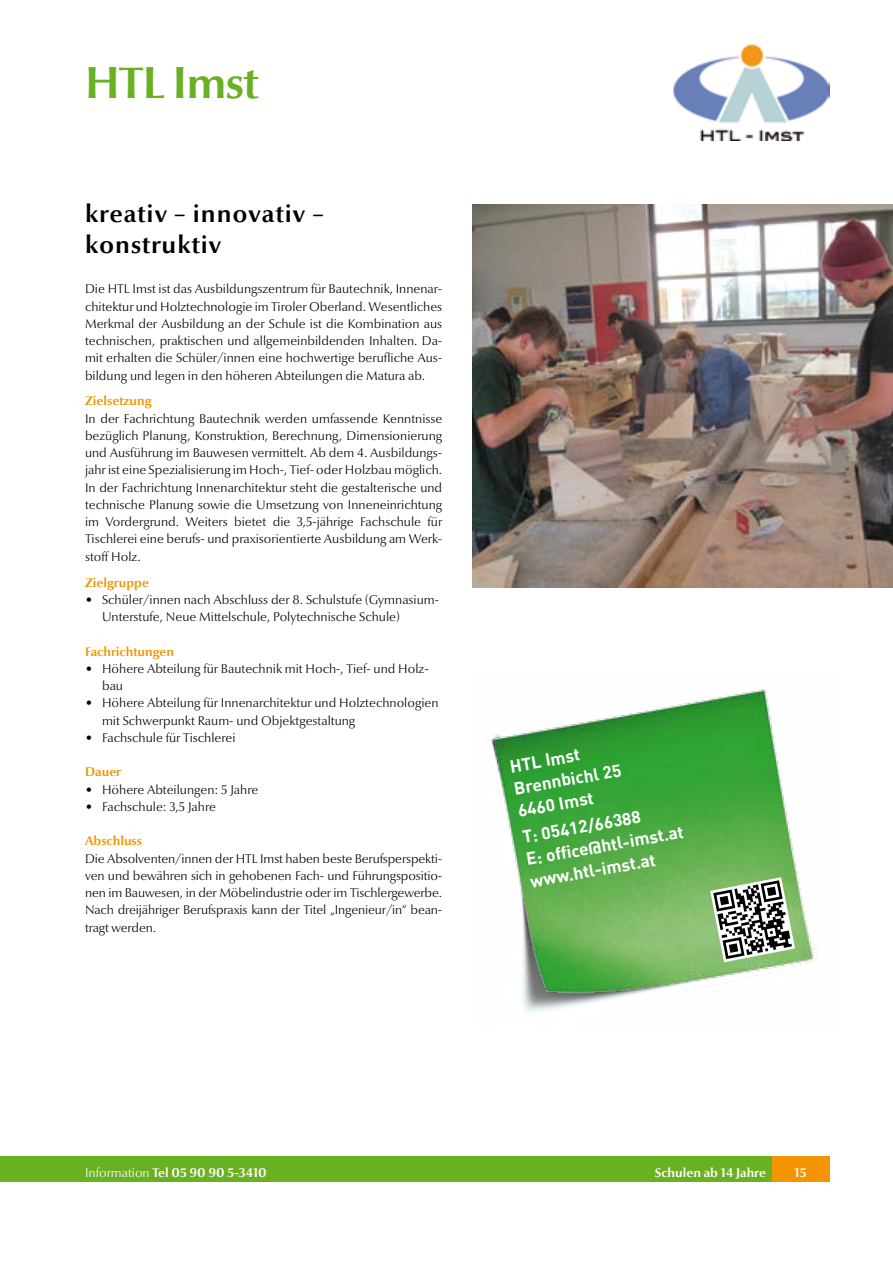
<style>
.page{position:relative;width:893px;height:1263px;background:#fff}
.page>*{position:absolute;margin:0;border:0;box-sizing:border-box;transform-origin:0 0}
.t1{font:700 45px "Optima Nova LT";letter-spacing:-.015em;color:#6ab023}
.t2{font:700 24.75px/31.5px "Optima Nova LT";letter-spacing:.04em;color:#000}
.t3{font:700 17.25px/22.5px "DIN";color:#fff}
.t4{font:300 12.75px/17.2px "Optima Nova LT";color:#000;text-align:justify}
.t5{font:700 12.75px "Optima Nova LT";color:#f39400}
.t6{font:700 12.75px "Optima Nova LT";color:#fff}
.s1{font-weight:300}
</style>
<div class="page">
<div style="left:772px;top:1156px;width:57px;height:26px;background:#f39400"></div>
<div style="left:0;top:1156px;width:772px;height:26px;background:#6ab023"></div>
<img style="left:472px;top:204px;width:421px;height:383px">
<img style="left:674px;top:43px;width:155px;height:97px">
<img style="left:491px;top:689px;width:324px;height:324px">
<svg style="left:710px;top:877px;width:85px;height:85px"></svg>
<h1 class="t1" style="left:85px;top:57px;width:175px">HTL Imst</h1>
<h2 class="t2" style="left:85px;top:198px;width:240px">kreativ – innovativ – konstruktiv</h2>
<p class="t4" style="left:85px;top:281px;width:359px">Die HTL Imst ist das Ausbildungszentrum für Bautechnik, Innenar&shy;chitektur und Holztechnologie im Tiroler Oberland. Wesentliches Merkmal der Ausbildung an der Schule ist die Kombination aus technischen, praktischen und allgemeinbildenden Inhalten. Da&shy;mit erhalten die Schüler/innen eine hochwertige berufliche Aus&shy;bildung und legen in den höheren Abteilungen die Matura ab.</p>
<p class="t5" style="left:85px;top:394px;width:68px">Zielsetzung</p>
<p class="t4" style="left:85px;top:410px;width:359px">In der Fachrichtung Bautechnik werden umfassende Kenntnisse bezüglich Planung, Konstruktion, Berechnung, Dimensionierung und Ausführung im Bauwesen vermittelt. Ab dem 4. Ausbildungs&shy;jahr ist eine Spezialisierung im Hoch-, Tief- oder Holzbau möglich.<br>In der Fachrichtung Innenarchitektur steht die gestalterische und technische Planung sowie die Umsetzung von Inneneinrichtung im Vordergrund. Weiters bietet die 3,5-jährige Fachschule für Tischlerei eine berufs- und praxisorientierte Ausbildung am Werk&shy;stoff Holz.</p>
<p class="t5" style="left:85px;top:575px;width:66px">Zielgruppe</p>
<p class="t4" style="left:102px;top:591px;width:339px;text-indent:-17px">• Schüler/innen nach Abschluss der 8. Schulstufe (Gymnasium-<br>Unterstufe, Neue Mittelschule, Polytechnische Schule)</p>
<p class="t5" style="left:85px;top:644px;width:91px">Fachrichtungen</p>
<p class="t4" style="left:102px;top:660px;width:328px;text-indent:-17px">• Höhere Abteilung für Bautechnik mit Hoch-, Tief- und Holz&shy;bau</p>
<p class="t4" style="left:102px;top:695px;width:338px;text-indent:-17px">• Höhere Abteilung für Innenarchitektur und Holztechnologien mit Schwerpunkt Raum- und Objektgestaltung</p>
<p class="t4" style="left:85px;top:729px;width:152px">• Fachschule für Tischlerei</p>
<p class="t5" style="left:85px;top:765px;width:38px">Dauer</p>
<p class="t4" style="left:85px;top:781px;width:175px">• Höhere Abteilungen: 5 Jahre</p>
<p class="t4" style="left:85px;top:798px;width:132px">• Fachschule: 3,5 Jahre</p>
<p class="t5" style="left:85px;top:834px;width:58px">Abschluss</p>
<p class="t4" style="left:85px;top:850px;width:359px">Die Absolventen/innen der HTL Imst haben beste Berufsperspekti&shy;ven und bewähren sich in gehobenen Fach- und Führungspositio&shy;nen im Bauwesen, in der Möbelindustrie oder im Tischlergewerbe.<br>Nach dreijähriger Berufspraxis kann der Titel „Ingenieur/in“ bean&shy;tragt werden.</p>
<h3 class="t3" style="left:508px;top:755px;width:110px;rotate:-10deg">HTL Imst<br>Brennbichl 25<br>6460 Imst</h3>
<h3 class="t3" style="left:521px;top:825px;width:161px;rotate:-10deg">T: 05412/66388<br>E: offi ce@htl-imst.at www.htl-imst.at</h3>
<p class="t6" style="left:85px;top:1165px;width:183px"><span class="s1">Information</span> Tel 05 90 90 5-3410</p>
<p class="t6" style="left:655px;top:1165px;width:113px">Schulen ab 14 Jahre</p>
<p class="t6" style="left:794px;top:1165px;width:14px">15</p>
</div>
